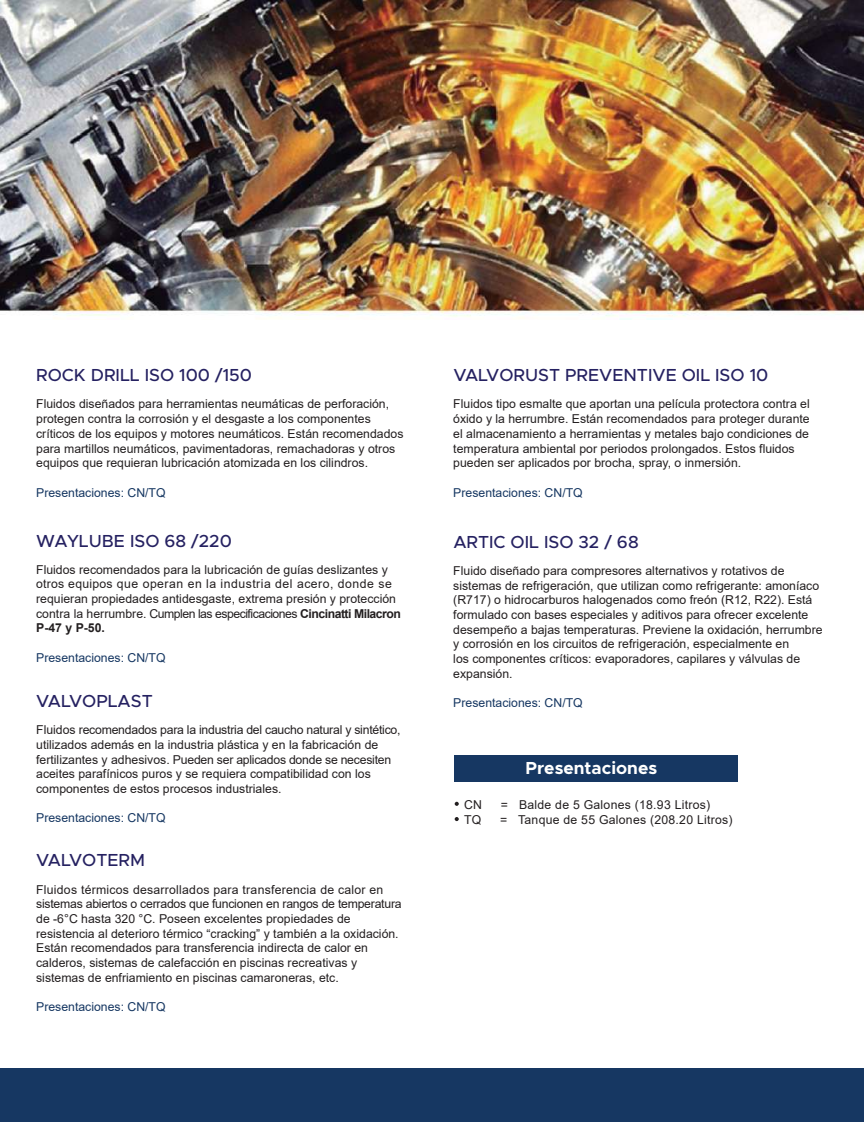
<style>
.page{position:relative;width:864px;height:1122px;background:#fff}
.page>*{position:absolute;margin:0;border:0;box-sizing:border-box;transform-origin:0 0}
.t1{font:500 17.5px "Metropolis";color:#252161}
.t2{font:700 17.5px "Metropolis";color:#fff}
.t3{font:12.25px/14.7px "Arial";color:#231f20}
.t4{font:12.25px "Arial";color:#163762}
.t5{font:12.25px "Arial";letter-spacing:.02em;color:#231f20}
.s1{font-weight:700}
</style>
<div class="page">
<div style="left:0;top:1067px;width:863px;height:54px;background:#163762"></div>
<img style="left:0;top:0;width:863px;height:320px">
<div style="left:454px;top:755px;width:283px;height:27px;background:#163762"></div>
<svg style="left:454px;top:801px;width:4px;height:4px"></svg>
<h1 class="t1" style="left:36px;top:364px;width:217px">ROCK DRILL ISO 100 /150</h1>
<p class="t3" style="left:36px;top:396px;width:368px">Fluidos diseñados para herramientas neumáticas de perforación, protegen contra la corrosión y el desgaste a los componentes críticos de los equipos y motores neumáticos. Están recomendados para martillos neumáticos, pavimentadoras, remachadoras y otros equipos que requieran lubricación atomizada en los cilindros.</p>
<p class="t4" style="left:36px;top:484px;width:131px">Presentaciones: CN/TQ</p>
<h1 class="t1" style="left:36px;top:529px;width:197px">WAYLUBE ISO 68 /220</h1>
<p class="t3" style="left:36px;top:561px;width:366px">Fluidos recomendados para la lubricación de guías deslizantes y otros equipos que operan en la industria del acero, donde se requieran propiedades antidesgaste, extrema presión y protección contra la herrumbre. Cumplen las especificaciones <span class="s1">Cincinatti Milacron P-47 y P-50.</span></p>
<p class="t4" style="left:36px;top:649px;width:131px">Presentaciones: CN/TQ</p>
<h1 class="t1" style="left:36px;top:690px;width:118px">VALVOPLAST</h1>
<p class="t3" style="left:36px;top:722px;width:366px">Fluidos recomendados para la industria del caucho natural y sintético, utilizados además en la industria plástica y en la fabricación de fertilizantes y adhesivos. Pueden ser aplicados donde se necesiten aceites parafínicos puros y se requiera compatibilidad con los componentes de estos procesos industriales.</p>
<p class="t4" style="left:36px;top:809px;width:131px">Presentaciones: CN/TQ</p>
<h1 class="t1" style="left:36px;top:849px;width:110px">VALVOTERM</h1>
<p class="t3" style="left:36px;top:881px;width:367px">Fluidos térmicos desarrollados para transferencia de calor en sistemas abiertos o cerrados que funcionen en rangos de temperatura de -6°C hasta 320 °C. Poseen excelentes propiedades de resistencia al deterioro térmico “cracking” y también a la oxidación.<br>Están recomendados para transferencia indirecta de calor en calderos, sistemas de calefacción en piscinas recreativas y sistemas de enfriamiento en piscinas camaroneras, etc.</p>
<p class="t4" style="left:36px;top:998px;width:131px">Presentaciones: CN/TQ</p>
<h1 class="t1" style="left:453px;top:364px;width:316px">VALVORUST PREVENTIVE OIL ISO 10</h1>
<p class="t3" style="left:453px;top:396px;width:358px">Fluidos tipo esmalte que aportan una película protectora contra el óxido y la herrumbre. Están recomendados para proteger durante el almacenamiento a herramientas y metales bajo condiciones de temperatura ambiental por periodos prolongados. Estos fluidos pueden ser aplicados por brocha, spray, o inmersión.</p>
<p class="t4" style="left:453px;top:484px;width:131px">Presentaciones: CN/TQ</p>
<h1 class="t1" style="left:453px;top:530px;width:187px">ARTIC OIL ISO 32 / 68</h1>
<p class="t3" style="left:453px;top:563px;width:371px">Fluido diseñado para compresores alternativos y rotativos de sistemas de refrigeración, que utilizan como refrigerante: amoníaco (R717) o hidrocarburos halogenados como freón (R12, R22). Está formulado con bases especiales y aditivos para ofrecer excelente desempeño a bajas temperaturas. Previene la oxidación, herrumbre y corrosión en los circuitos de refrigeración, especialmente en<br>los componentes críticos: evaporadores, capilares y válvulas de expansión.</p>
<p class="t4" style="left:453px;top:694px;width:131px">Presentaciones: CN/TQ</p>
<h1 class="t2" style="left:525px;top:756px;width:133px">Presentaciones</h1>
<p class="t3" style="left:464px;top:797px;width:19px">CN</p>
<p class="t5" style="left:500px;top:796px;width:211px">= Balde de 5 Galones (18.93 Litros)</p>
<p class="t3" style="left:464px;top:811px;width:19px">TQ</p>
<p class="t5" style="left:500px;top:810px;width:234px">= Tanque de 55 Galones (208.20 Litros)</p>
</div>
